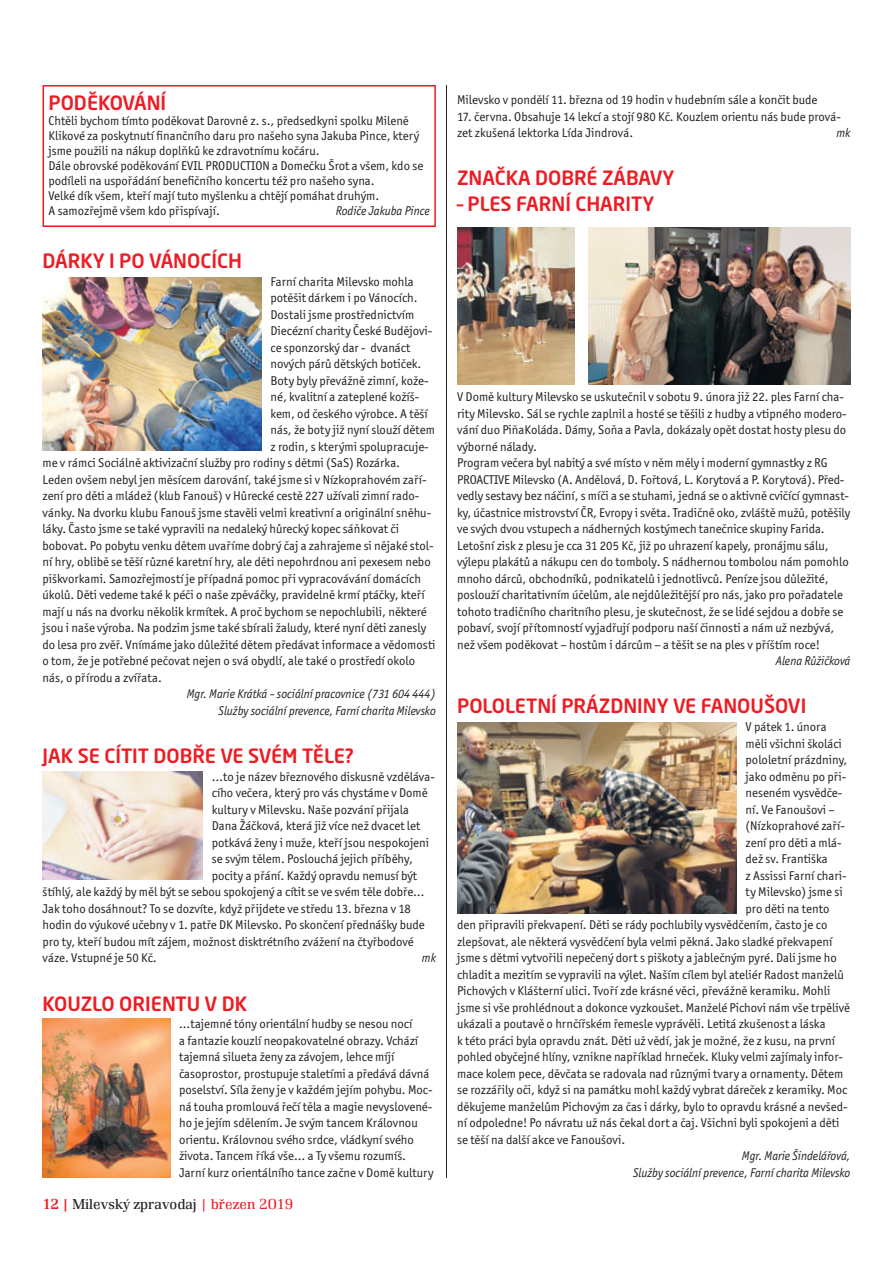
<style>
.page{position:relative;width:893px;height:1263px;background:#fff}
.page>*{position:absolute;margin:0;border:0;box-sizing:border-box;transform-origin:0 0}
.t1{font:500 19.5px "Neo Sans Pro";color:#ed1c24}
.t2{font:300 15px "Renault TOT";color:#231f20}
.t3{font:12.75px/16.5px "Officina Sans Itc TOT";color:#231f20}
.t4{font:italic 12.75px/16.5px "Officina Sans Itc TOT";color:#231f20;text-align:right;scale:.95 1}
.s1{font-weight:500;color:#ed1c24}
.s2{color:#ed1c24}
</style>
<div class="page">
<hr style="left:446px;top:85px;width:1px;height:1093px;background:#231f20">
<div style="left:43px;top:85px;width:393px;height:142px;border:2px solid #ed1c24"></div>
<img style="left:43px;top:277px;width:218px;height:173px">
<img style="left:43px;top:772px;width:160px;height:107px">
<img style="left:43px;top:1019px;width:127px;height:159px">
<img style="left:457px;top:227px;width:117px;height:157px">
<img style="left:589px;top:227px;width:261px;height:157px">
<img style="left:457px;top:723px;width:280px;height:190px">
<h1 class="t1" style="left:49px;top:92px;width:119px">PODĚKOVÁNÍ</h1>
<p class="t3" style="left:49px;top:115px;width:376px;line-height:15px">Chtěli bychom tímto poděkovat Darovně z. s., předsedkyni spolku Mileně Klikové za poskytnutí finančního daru pro našeho syna Jakuba Pince, který jsme použili na nákup doplňků ke zdravotnímu kočáru.<br>Dále obrovské poděkování EVIL PRODUCTION a Domečku Šrot a všem, kdo se podíleli na uspořádání benefičního koncertu též pro našeho syna.<br>Velké dík všem, kteří mají tuto myšlenku a chtějí pomáhat druhým.<br>A samozřejmě všem kdo přispívají.</p>
<p class="t4" style="left:336px;top:204px;width:100px">Rodiče Jakuba Pince</p>
<h1 class="t1" style="left:43px;top:250px;width:201px">DÁRKY I PO VÁNOCÍCH</h1>
<p class="t3" style="left:270px;top:274px;width:145px">Farní charita Milevsko mohla</p>
<p class="t3" style="left:270px;top:291px;width:149px">potěšit dárkem i po Vánocích.</p>
<p class="t3" style="left:270px;top:307px;width:145px">Dostali jsme prostřednictvím</p>
<p class="t3" style="left:270px;top:324px;width:163px">Diecézní charity České Budějovi-</p>
<p class="t3" style="left:270px;top:340px;width:141px">ce sponzorský dar - dvanáct</p>
<p class="t3" style="left:270px;top:357px;width:152px">nových párů dětských botiček.</p>
<p class="t3" style="left:270px;top:373px;width:160px">Boty byly převážně zimní, kože-</p>
<p class="t3" style="left:270px;top:390px;width:150px">né, kvalitní a zateplené kožíš-</p>
<p class="t3" style="left:270px;top:406px;width:159px">kem, od českého výrobce. A těší</p>
<p class="t3" style="left:270px;top:423px;width:166px">nás, že boty již nyní slouží dětem</p>
<p class="t3" style="left:270px;top:439px;width:160px">z rodin, s kterými spolupracuje-</p>
<p class="t3" style="left:43px;top:456px;width:359px">me v rámci Sociálně aktivizační služby pro rodiny s dětmi (SaS) Rozárka.</p>
<p class="t3" style="left:43px;top:472px;width:386px">Leden ovšem nebyl jen měsícem darování, také jsme si v Nízkoprahovém zaří-</p>
<p class="t3" style="left:43px;top:489px;width:378px">zení pro děti a mládež (klub Fanouš) v Hůrecké cestě 227 užívali zimní rado-</p>
<p class="t3" style="left:43px;top:505px;width:390px">vánky. Na dvorku klubu Fanouš jsme stavěli velmi kreativní a originální sněhu-</p>
<p class="t3" style="left:43px;top:522px;width:358px">láky. Často jsme se také vypravili na nedaleký hůrecký kopec sáňkovat či</p>
<p class="t3" style="left:43px;top:538px;width:393px">bobovat. Po pobytu venku dětem uvaříme dobrý čaj a zahrajeme si nějaké stol-</p>
<p class="t3" style="left:43px;top:555px;width:390px">ní hry, oblibě se těší různé karetní hry, ale děti nepohrdnou ani pexesem nebo</p>
<p class="t3" style="left:43px;top:571px;width:380px">piškvorkami. Samozřejmostí je případná pomoc při vypracovávání domácích</p>
<p class="t3" style="left:43px;top:588px;width:384px">úkolů. Děti vedeme také k péči o naše zpěváčky, pravidelně krmí ptáčky, kteří</p>
<p class="t3" style="left:43px;top:604px;width:386px">mají u nás na dvorku několik krmítek. A proč bychom se nepochlubili, některé</p>
<p class="t3" style="left:43px;top:621px;width:385px">jsou i naše výroba. Na podzim jsme také sbírali žaludy, které nyní děti zanesly</p>
<p class="t3" style="left:43px;top:637px;width:395px">do lesa pro zvěř. Vnímáme jako důležité dětem předávat informace a vědomosti</p>
<p class="t3" style="left:43px;top:654px;width:374px">o tom, že je potřebné pečovat nejen o svá obydlí, ale také o prostředí okolo</p>
<p class="t3" style="left:43px;top:670px;width:121px">nás, o přírodu a zvířata.</p>
<p class="t4" style="left:187px;top:687px;width:264px">Mgr. Marie Krátká – sociální pracovnice (731 604 444)<br>Služby sociální prevence, Farní charita Milevsko</p>
<h1 class="t1" style="left:43px;top:745px;width:313px">JAK SE CÍTIT DOBŘE VE SVÉM TĚLE?</h1>
<p class="t3" style="left:212px;top:769px;width:225px">…to je název březnového diskusně vzděláva-</p>
<p class="t3" style="left:212px;top:786px;width:217px">cího večera, který pro vás chystáme v Domě</p>
<p class="t3" style="left:212px;top:802px;width:199px">kultury v Milevsku. Naše pozvání přijala</p>
<p class="t3" style="left:212px;top:819px;width:210px">Dana Žáčková, která již více než dvacet let</p>
<p class="t3" style="left:212px;top:835px;width:219px">potkává ženy i muže, kteří jsou nespokojeni</p>
<p class="t3" style="left:212px;top:852px;width:203px">se svým tělem. Poslouchá jejich příběhy,</p>
<p class="t3" style="left:212px;top:868px;width:207px">pocity a přání. Každý opravdu nemusí být</p>
<p class="t3" style="left:43px;top:885px;width:384px">štíhlý, ale každý by měl být se sebou spokojený a cítit se ve svém těle dobře…</p>
<p class="t3" style="left:43px;top:901px;width:370px">Jak toho dosáhnout? To se dozvíte, když přijdete ve středu 13. března v 18</p>
<p class="t3" style="left:43px;top:918px;width:384px">hodin do výukové učebny v 1. patře DK Milevsko. Po skončení přednášky bude</p>
<p class="t3" style="left:43px;top:934px;width:373px">pro ty, kteří budou mít zájem, možnost disktrétního zvážení na čtyřbodové</p>
<p class="t3" style="left:43px;top:951px;width:116px">váze. Vstupné je 50 Kč.</p>
<p class="t4" style="left:422px;top:951px;width:16px">mk</p>
<h1 class="t1" style="left:43px;top:992px;width:206px">KOUZLO ORIENTU V DK</h1>
<p class="t3" style="left:179px;top:1017px;width:256px">...tajemné tóny orientální hudby se nesou nocí<br>a fantazie kouzlí neopakovatelné obrazy. Vchází tajemná silueta ženy za závojem, lehce míjí časoprostor, prostupuje staletími a předává dávná poselství. Síla ženy je v každém jejím pohybu. Moc&shy;ná touha promlouvá řečí těla a magie nevyslovené&shy;ho je jejím sdělením. Je svým tancem Královnou orientu. Královnou svého srdce, vládkyní svého života. Tancem říká vše... a Ty všemu rozumíš.<br>Jarní kurz orientálního tance začne v Domě kultury</p>
<p class="t2" style="left:43px;top:1199px;width:252px"><span class="s1">12 |</span> Milevský zpravodaj <span class="s2">| březen 2019</span></p>
<p class="t3" style="left:457px;top:93px;width:362px">Milevsko v pondělí 11. března od 19 hodin v hudebním sále a končit bude</p>
<p class="t3" style="left:457px;top:109px;width:385px">17. června. Obsahuje 14 lekcí a stojí 980 Kč. Kouzlem orientu nás bude prová&shy;zet zkušená lektorka Lída Jindrová.</p>
<p class="t4" style="left:836px;top:126px;width:16px">mk</p>
<h1 class="t1" style="left:457px;top:167px;width:219px">ZNAČKA DOBRÉ ZÁBAVY</h1>
<h1 class="t1" style="left:457px;top:192px;width:199px">– PLES FARNÍ CHARITY</h1>
<p class="t3" style="left:457px;top:390px;width:395px">V Domě kultury Milevsko se uskutečnil v sobotu 9. února již 22. ples Farní cha&shy;rity Milevsko. Sál se rychle zaplnil a hosté se těšili z hudby a vtipného modero&shy;vání duo PiňaKoláda. Dámy, Soňa a Pavla, dokázaly opět dostat hosty plesu do výborné nálady.<br>Program večera byl nabitý a své místo v něm měly i moderní gymnastky z RG PROACTIVE Milevsko (A. Andělová, D. Fořtová, L. Korytová a P. Korytová). Před&shy;vedly sestavy bez náčiní, s míči a se stuhami, jedná se o aktivně cvičící gymnast&shy;ky, účastnice mistrovství ČR, Evropy i světa. Tradičně oko, zvláště mužů, potěšily ve svých dvou vstupech a nádherných kostýmech tanečnice skupiny Farida.<br>Letošní zisk z plesu je cca 31 205 Kč, již po uhrazení kapely, pronájmu sálu, výlepu plakátů a nákupu cen do tomboly. S nádhernou tombolou nám pomohlo mnoho dárců, obchodníků, podnikatelů i jednotlivců. Peníze jsou důležité, poslouží charitativním účelům, ale nejdůležitější pro nás, jako pro pořadatele tohoto tradičního charitního plesu, je skutečnost, že se lidé sejdou a dobře se pobaví, svojí přítomností vyjadřují podporu naší činnosti a nám už nezbývá, než všem poděkovat – hostům i dárcům – a těšit se na ples v příštím roce!</p>
<p class="t4" style="left:776px;top:654px;width:80px">Alena Růžičková</p>
<h1 class="t1" style="left:457px;top:695px;width:351px">POLOLETNÍ PRÁZDNINY VE FANOUŠOVI</h1>
<p class="t3" style="left:746px;top:720px;width:82px">V pátek 1. února</p>
<p class="t3" style="left:746px;top:736px;width:98px">měli všichni školáci</p>
<p class="t3" style="left:746px;top:753px;width:103px">pololetní prázdniny,</p>
<p class="t3" style="left:746px;top:769px;width:102px">jako odměnu po při-</p>
<p class="t3" style="left:746px;top:786px;width:98px">neseném vysvědče-</p>
<p class="t3" style="left:746px;top:802px;width:91px">ní. Ve Fanoušovi –</p>
<p class="t3" style="left:746px;top:819px;width:101px">(Nízkoprahové zaří-</p>
<p class="t3" style="left:746px;top:835px;width:97px">zení pro děti a mlá-</p>
<p class="t3" style="left:746px;top:852px;width:84px">dež sv. Františka</p>
<p class="t3" style="left:746px;top:868px;width:102px">z Assissi Farní chari-</p>
<p class="t3" style="left:746px;top:885px;width:99px">ty Milevsko) jsme si</p>
<p class="t3" style="left:746px;top:901px;width:85px">pro děti na tento</p>
<p class="t3" style="left:457px;top:918px;width:372px">den připravili překvapení. Děti se rády pochlubily vysvědčením, často je co</p>
<p class="t3" style="left:457px;top:934px;width:377px">zlepšovat, ale některá vysvědčení byla velmi pěkná. Jako sladké překvapení</p>
<p class="t3" style="left:457px;top:951px;width:381px">jsme s dětmi vytvořili nepečený dort s piškoty a jablečným pyré. Dali jsme ho</p>
<p class="t3" style="left:457px;top:967px;width:388px">chladit a mezitím se vypravili na výlet. Naším cílem byl ateliér Radost manželů</p>
<p class="t3" style="left:457px;top:984px;width:375px">Pichových v Klášterní ulici. Tvoří zde krásné věci, převážně keramiku. Mohli</p>
<p class="t3" style="left:457px;top:1000px;width:394px">jsme si vše prohlédnout a dokonce vyzkoušet. Manželé Pichovi nám vše trpělivě</p>
<p class="t3" style="left:457px;top:1017px;width:370px">ukázali a poutavě o hrnčířském řemesle vyprávěli. Letitá zkušenost a láska</p>
<p class="t3" style="left:457px;top:1033px;width:380px">k této práci byla opravdu znát. Děti už vědí, jak je možné, že z kusu, na první</p>
<p class="t3" style="left:457px;top:1050px;width:387px">pohled obyčejné hlíny, vznikne například hrneček. Kluky velmi zajímaly infor-</p>
<p class="t3" style="left:457px;top:1066px;width:388px">mace kolem pece, děvčata se radovala nad různými tvary a ornamenty. Dětem</p>
<p class="t3" style="left:457px;top:1083px;width:392px">se rozzářily oči, když si na památku mohl každý vybrat dáreček z keramiky. Moc</p>
<p class="t3" style="left:457px;top:1099px;width:392px">děkujeme manželům Pichovým za čas i dárky, bylo to opravdu krásné a nevšed-</p>
<p class="t3" style="left:457px;top:1116px;width:384px">ní odpoledne! Po návratu už nás čekal dort a čaj. Všichni byli spokojeni a děti</p>
<p class="t3" style="left:457px;top:1132px;width:170px">se těší na další akce ve Fanoušovi.</p>
<p class="t4" style="left:633px;top:1149px;width:230px">Mgr. Marie Šindelářová,<br>Služby sociální prevence, Farní charita Milevsko</p>
</div>
